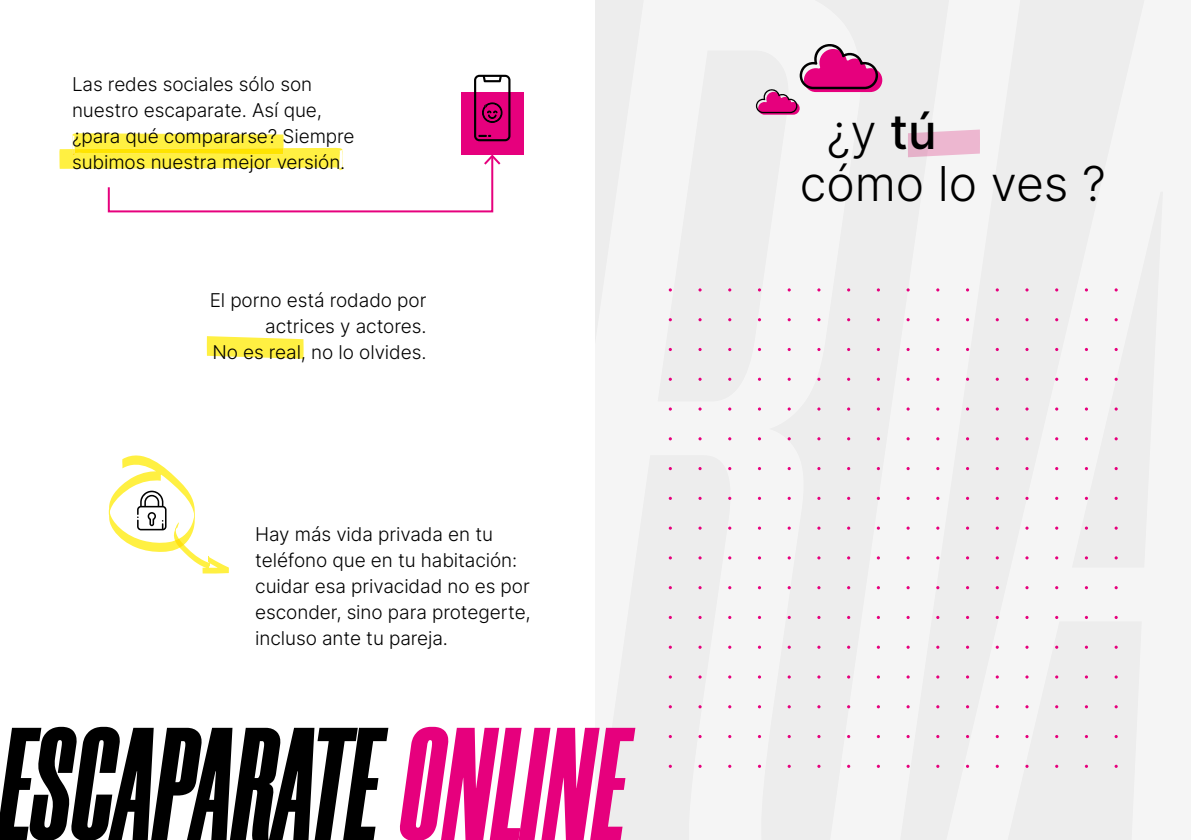
<style>
.page{position:relative;width:1191px;height:840px;background:#fff}
.page>*{position:absolute;margin:0;border:0;box-sizing:border-box;transform-origin:0 0}
.t1{font:italic 900 160.4px "Morganite";letter-spacing:.01em;color:#000}
.t2{font:300 48px/52px "Inter";color:#000}
.t3{font:300 19px/26px "Inter";letter-spacing:-.005em;color:#000}
.s1{color:#e6007d}
.s2{font-weight:500}
</style>
<div class="page">
<div style="left:461px;top:92px;width:62px;height:62px;background:#e6007d"></div>
<div style="left:595px;top:0;width:568px;height:839px;background:#ededed"></div>
<svg style="left:668px;top:675px;width:4px;height:3px"></svg>
<svg style="left:787px;top:675px;width:4px;height:3px"></svg>
<svg style="left:1084px;top:675px;width:4px;height:3px"></svg>
<svg style="left:876px;top:675px;width:4px;height:3px"></svg>
<svg style="left:668px;top:734px;width:4px;height:3px"></svg>
<svg style="left:787px;top:734px;width:4px;height:3px"></svg>
<svg style="left:1084px;top:734px;width:4px;height:3px"></svg>
<svg style="left:876px;top:734px;width:4px;height:3px"></svg>
<svg style="left:668px;top:496px;width:4px;height:3px"></svg>
<svg style="left:787px;top:496px;width:4px;height:3px"></svg>
<svg style="left:1084px;top:496px;width:4px;height:3px"></svg>
<svg style="left:876px;top:496px;width:4px;height:3px"></svg>
<svg style="left:668px;top:615px;width:4px;height:3px"></svg>
<svg style="left:787px;top:615px;width:4px;height:3px"></svg>
<svg style="left:1084px;top:615px;width:4px;height:3px"></svg>
<svg style="left:876px;top:615px;width:4px;height:3px"></svg>
<svg style="left:668px;top:437px;width:4px;height:3px"></svg>
<svg style="left:787px;top:437px;width:4px;height:3px"></svg>
<svg style="left:1084px;top:437px;width:4px;height:3px"></svg>
<svg style="left:876px;top:437px;width:4px;height:3px"></svg>
<svg style="left:668px;top:348px;width:4px;height:3px"></svg>
<svg style="left:787px;top:348px;width:4px;height:3px"></svg>
<svg style="left:1084px;top:348px;width:4px;height:3px"></svg>
<svg style="left:876px;top:348px;width:4px;height:3px"></svg>
<svg style="left:668px;top:556px;width:4px;height:3px"></svg>
<svg style="left:787px;top:556px;width:4px;height:3px"></svg>
<svg style="left:1084px;top:556px;width:4px;height:3px"></svg>
<svg style="left:876px;top:556px;width:4px;height:3px"></svg>
<svg style="left:668px;top:377px;width:4px;height:3px"></svg>
<svg style="left:787px;top:377px;width:4px;height:3px"></svg>
<svg style="left:1084px;top:377px;width:4px;height:3px"></svg>
<svg style="left:876px;top:377px;width:4px;height:3px"></svg>
<svg style="left:668px;top:288px;width:4px;height:3px"></svg>
<svg style="left:787px;top:288px;width:4px;height:3px"></svg>
<svg style="left:1084px;top:288px;width:4px;height:3px"></svg>
<svg style="left:876px;top:288px;width:4px;height:3px"></svg>
<svg style="left:668px;top:704px;width:4px;height:4px"></svg>
<svg style="left:787px;top:704px;width:4px;height:4px"></svg>
<svg style="left:906px;top:704px;width:3px;height:4px"></svg>
<svg style="left:1025px;top:704px;width:3px;height:4px"></svg>
<svg style="left:698px;top:704px;width:3px;height:4px"></svg>
<svg style="left:817px;top:704px;width:3px;height:4px"></svg>
<svg style="left:936px;top:704px;width:3px;height:4px"></svg>
<svg style="left:1055px;top:704px;width:3px;height:4px"></svg>
<svg style="left:728px;top:704px;width:3px;height:4px"></svg>
<svg style="left:847px;top:704px;width:3px;height:4px"></svg>
<svg style="left:966px;top:704px;width:3px;height:4px"></svg>
<svg style="left:1084px;top:704px;width:4px;height:4px"></svg>
<svg style="left:758px;top:704px;width:3px;height:4px"></svg>
<svg style="left:876px;top:704px;width:4px;height:4px"></svg>
<svg style="left:995px;top:704px;width:3px;height:4px"></svg>
<svg style="left:1114px;top:704px;width:3px;height:4px"></svg>
<svg style="left:668px;top:764px;width:4px;height:3px"></svg>
<svg style="left:787px;top:764px;width:4px;height:3px"></svg>
<svg style="left:1084px;top:764px;width:4px;height:3px"></svg>
<svg style="left:876px;top:764px;width:4px;height:3px"></svg>
<svg style="left:668px;top:526px;width:4px;height:3px"></svg>
<svg style="left:787px;top:526px;width:4px;height:3px"></svg>
<svg style="left:1084px;top:526px;width:4px;height:3px"></svg>
<svg style="left:876px;top:526px;width:4px;height:3px"></svg>
<svg style="left:668px;top:645px;width:4px;height:3px"></svg>
<svg style="left:787px;top:645px;width:4px;height:3px"></svg>
<svg style="left:1084px;top:645px;width:4px;height:3px"></svg>
<svg style="left:876px;top:645px;width:4px;height:3px"></svg>
<svg style="left:668px;top:466px;width:4px;height:4px"></svg>
<svg style="left:787px;top:466px;width:4px;height:4px"></svg>
<svg style="left:906px;top:466px;width:3px;height:4px"></svg>
<svg style="left:1025px;top:466px;width:3px;height:4px"></svg>
<svg style="left:698px;top:466px;width:3px;height:4px"></svg>
<svg style="left:817px;top:466px;width:3px;height:4px"></svg>
<svg style="left:936px;top:466px;width:3px;height:4px"></svg>
<svg style="left:1055px;top:466px;width:3px;height:4px"></svg>
<svg style="left:728px;top:466px;width:3px;height:4px"></svg>
<svg style="left:847px;top:466px;width:3px;height:4px"></svg>
<svg style="left:966px;top:466px;width:3px;height:4px"></svg>
<svg style="left:1084px;top:466px;width:4px;height:4px"></svg>
<svg style="left:758px;top:466px;width:3px;height:4px"></svg>
<svg style="left:876px;top:466px;width:4px;height:4px"></svg>
<svg style="left:995px;top:466px;width:3px;height:4px"></svg>
<svg style="left:1114px;top:466px;width:3px;height:4px"></svg>
<svg style="left:668px;top:585px;width:4px;height:4px"></svg>
<svg style="left:787px;top:585px;width:4px;height:4px"></svg>
<svg style="left:906px;top:585px;width:3px;height:4px"></svg>
<svg style="left:1025px;top:585px;width:3px;height:4px"></svg>
<svg style="left:698px;top:585px;width:3px;height:4px"></svg>
<svg style="left:817px;top:585px;width:3px;height:4px"></svg>
<svg style="left:936px;top:585px;width:3px;height:4px"></svg>
<svg style="left:1055px;top:585px;width:3px;height:4px"></svg>
<svg style="left:728px;top:585px;width:3px;height:4px"></svg>
<svg style="left:847px;top:585px;width:3px;height:4px"></svg>
<svg style="left:966px;top:585px;width:3px;height:4px"></svg>
<svg style="left:1084px;top:585px;width:4px;height:4px"></svg>
<svg style="left:758px;top:585px;width:3px;height:4px"></svg>
<svg style="left:876px;top:585px;width:4px;height:4px"></svg>
<svg style="left:995px;top:585px;width:3px;height:4px"></svg>
<svg style="left:1114px;top:585px;width:3px;height:4px"></svg>
<svg style="left:668px;top:407px;width:4px;height:3px"></svg>
<svg style="left:787px;top:407px;width:4px;height:3px"></svg>
<svg style="left:1084px;top:407px;width:4px;height:3px"></svg>
<svg style="left:876px;top:407px;width:4px;height:3px"></svg>
<svg style="left:668px;top:318px;width:4px;height:3px"></svg>
<svg style="left:787px;top:318px;width:4px;height:3px"></svg>
<svg style="left:1084px;top:318px;width:4px;height:3px"></svg>
<svg style="left:876px;top:318px;width:4px;height:3px"></svg>
<svg style="left:756px;top:38px;width:126px;height:77px"></svg>
<svg style="left:907px;top:129px;width:73px;height:28px;background:#ebbed3"></svg>
<svg style="left:109px;top:455px;width:120px;height:118px"></svg>
<svg style="left:207px;top:336px;width:97px;height:22px;background:#fff157"></svg>
<svg style="left:59px;top:75px;width:451px;height:138px"></svg>
<p class="t3" style="left:72px;top:70px;width:284px">Las redes sociales sólo son nuestro escaparate. Así que, ¿para qué compararse? Siempre subimos nuestra mejor versión.</p>
<p class="t3" style="left:210px;top:286px;width:218px;text-align:right">El porno está rodado por actrices y actores.<br>No es real, no lo olvides.</p>
<p class="t3" style="left:255px;top:520px;width:277px">Hay más vida privada en tu teléfono que en tu habitación: cuidar esa privacidad no es por esconder, sino para protegerte, incluso ante tu pareja.</p>
<p class="t1" style="left:0;top:700px;width:629px">ESCAPARATE <span class="s1">ONLINE</span></p>
<p class="t2" style="left:799px;top:105px;width:308px;text-indent:27px">¿y <span class="s2">tú<br></span>cómo lo ves ?</p>
</div>
